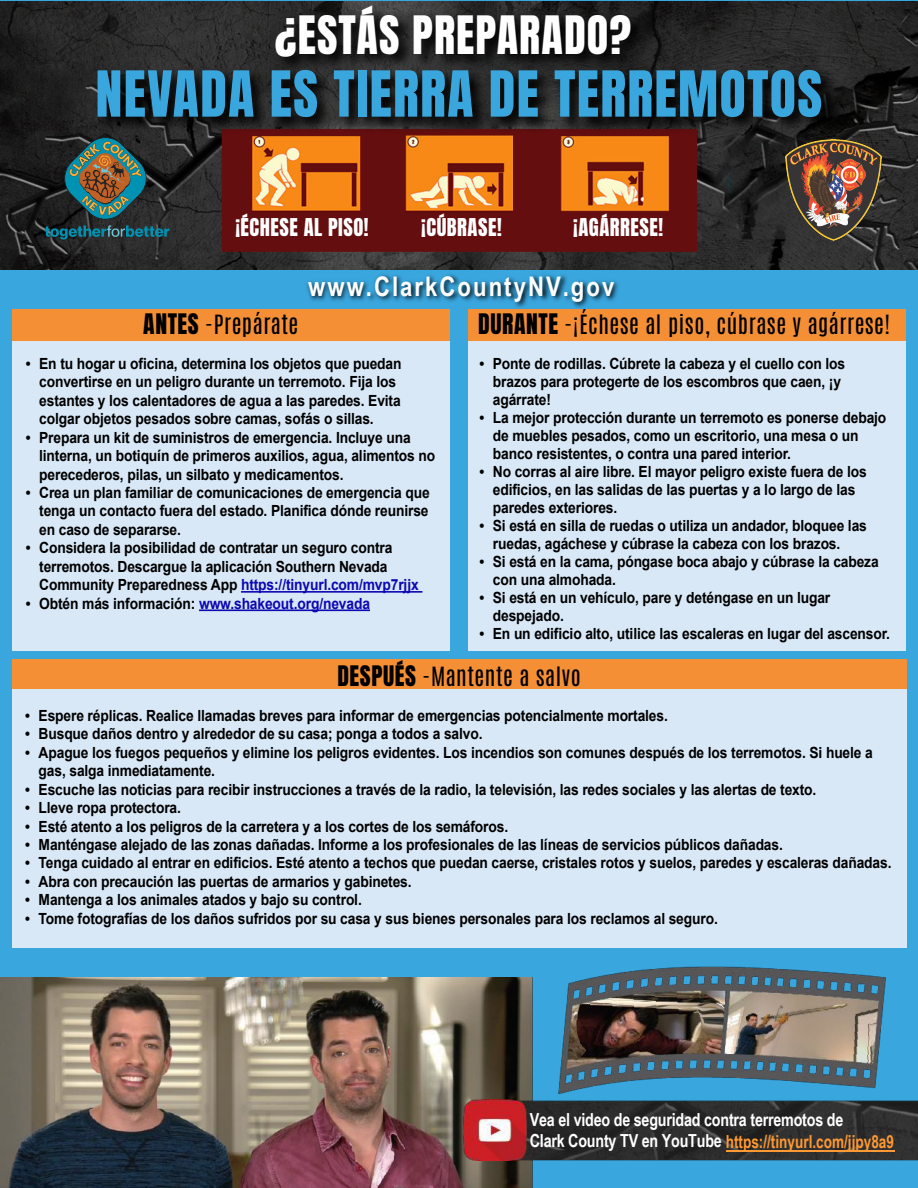
<style>
.page{position:relative;width:918px;height:1188px;background:#3aa6de}
.page>*{position:absolute;margin:0;border:0;box-sizing:border-box;transform-origin:0 0}
.t1{font:53.85px "Anton";letter-spacing:.025em;color:#3aa6de}
.t2{font:44.1px "Anton";letter-spacing:.025em;color:#fff}
.t3{font:700 27px "Arial Narrow";letter-spacing:.075em;color:#fdfdfd}
.t4{font:22.5px "Antonio";letter-spacing:.025em;color:#000}
.t5{font:20.55px "Anton";letter-spacing:.025em;color:#fff}
.t6{font:700 18px/21.8px "Arial Narrow";letter-spacing:-.01em;color:#fff}
.t7{font:700 15.3px/18.5px "Arial";letter-spacing:-.01em;color:#000;scale:.9 1}
.t8{font:700 15.3px "Arial";letter-spacing:-.01em;color:#0c08b2;scale:.9 1}
.s1{font-family:"Anton";font-size:23.55px}
.s2{color:#0c08b2}
.s3{color:#000}
.s4{color:#f93}
</style>
<div class="page">
<div style="left:12px;top:669px;width:895px;height:278px;background:#d8e8f7"></div>
<div style="left:12px;top:660px;width:895px;height:29px;background:#f58f35"></div>
<div style="left:12px;top:309px;width:438px;height:341px;background:#d8e8f7"></div>
<div style="left:12px;top:309px;width:438px;height:32px;background:#f58f35"></div>
<img style="left:0;top:977px;width:532px;height:211px">
<img style="left:463px;top:1100px;width:455px;height:60px">
<img style="left:529px;top:966px;width:357px;height:128px">
<img style="left:0;top:2px;width:918px;height:267px">
<svg style="left:45px;top:135px;width:124px;height:104px;background:#374843"></svg>
<img style="left:785px;top:140px;width:97px;height:100px">
<img style="left:268px;top:1px;width:396px;height:59px">
<img style="left:88px;top:60px;width:756px;height:96px">
<div style="left:468px;top:309px;width:438px;height:341px;background:#d8e8f7"></div>
<div style="left:468px;top:309px;width:438px;height:32px;background:#f58f35"></div>
<hr style="left:726px;top:1151px;width:169px;height:1px;background:#f93">
<hr style="left:241px;top:591px;width:181px;height:2px;background:#0c08b2">
<hr style="left:199px;top:609px;width:171px;height:2px;background:#0c08b2">
<img style="left:303px;top:268px;width:322px;height:40px">
<h2 class="t2" style="left:275px;top:13px;width:358px">¿ESTÁS PREPARADO?</h2>
<h1 class="t1" style="left:95px;top:67px;width:728px">NEVADA ES TIERRA DE TERREMOTOS</h1>
<h3 class="t5" style="left:235px;top:217px;width:135px">¡ÉCHESE AL PISO!</h3>
<h3 class="t5" style="left:421px;top:217px;width:82px">¡CÚBRASE!</h3>
<h3 class="t5" style="left:573px;top:217px;width:91px">¡AGÁRRESE!</h3>
<h3 class="t3" style="left:308px;top:266px;width:308px">www.ClarkCountyNV.gov</h3>
<h3 class="t4" style="left:143px;top:309px;width:156px"><span class="s1">ANTES</span> -Prepárate</h3>
<p class="t7" style="left:39px;top:354px;width:404px;text-indent:-14px">• En tu hogar u oficina, determina los objetos que puedan convertirse en un peligro durante un terremoto. Fija los estantes y los calentadores de agua a las paredes. Evita colgar objetos pesados sobre camas, sofás o sillas.</p>
<p class="t7" style="left:39px;top:428px;width:442px;text-indent:-14px">• Prepara un kit de suministros de emergencia. Incluye una linterna, un botiquín de primeros auxilios, agua, alimentos no perecederos, pilas, un silbato y medicamentos.</p>
<p class="t7" style="left:39px;top:484px;width:436px;text-align:justify;text-indent:-14px">• Crea un plan familiar de comunicaciones de emergencia que tenga un contacto fuera del estado. Planifica dónde reunirse en caso de separarse.</p>
<p class="t7" style="left:39px;top:539px;width:423px;text-indent:-14px">• Considera la posibilidad de contratar un seguro contra terremotos. Descargue la aplicación Southern Nevada<br>Community Preparedness App <span class="s2">https://tinyurl.com/mvp7rjjx</span></p>
<p class="t8" style="left:26px;top:593px;width:384px"><span class="s3">• Obtén más información:</span> www.shakeout.org/nevada</p>
<h3 class="t4" style="left:478px;top:309px;width:414px"><span class="s1">DURANTE</span> -¡Échese al piso, cúbrase y agárrese!</h3>
<p class="t7" style="left:493px;top:355px;width:393px;line-height:18px;text-indent:-14px">• Ponte de rodillas. Cúbrete la cabeza y el cuello con los brazos para protegerte de los escombros que caen, ¡y agárrate!</p>
<p class="t7" style="left:493px;top:409px;width:439px;line-height:18px;text-indent:-14px">• La mejor protección durante un terremoto es ponerse debajo de muebles pesados, como un escritorio, una mesa o un banco resistentes, o contra una pared interior.</p>
<p class="t7" style="left:493px;top:463px;width:417px;line-height:18px;text-indent:-14px">• No corras al aire libre. El mayor peligro existe fuera de los edificios, en las salidas de las puertas y a lo largo de las paredes exteriores.</p>
<p class="t7" style="left:493px;top:517px;width:417px;line-height:18px;text-indent:-14px">• Si está en silla de ruedas o utiliza un andador, bloquee las ruedas, agáchese y cúbrase la cabeza con los brazos.</p>
<p class="t7" style="left:493px;top:553px;width:430px;line-height:18px;text-indent:-14px">• Si está en la cama, póngase boca abajo y cúbrase la cabeza con una almohada.</p>
<p class="t7" style="left:493px;top:589px;width:376px;line-height:18px;text-indent:-14px">• Si está en un vehículo, pare y deténgase en un lugar despejado.</p>
<p class="t7" style="left:479px;top:624px;width:458px">• En un edificio alto, utilice las escaleras en lugar del ascensor.</p>
<h3 class="t4" style="left:337px;top:661px;width:245px"><span class="s1">DESPUÉS</span> -Mantente a salvo</h3>
<p class="t7" style="left:25px;top:706px;width:716px">• Espere réplicas. Realice llamadas breves para informar de emergencias potencialmente mortales.</p>
<p class="t7" style="left:25px;top:725px;width:510px">• Busque daños dentro y alrededor de su casa; ponga a todos a salvo.</p>
<p class="t7" style="left:39px;top:743px;width:928px;text-indent:-14px">• Apague los fuegos pequeños y elimine los peligros evidentes. Los incendios son comunes después de los terremotos. Si huele a gas, salga inmediatamente.</p>
<p class="t7" style="left:25px;top:780px;width:881px">• Escuche las noticias para recibir instrucciones a través de la radio, la televisión, las redes sociales y las alertas de texto.</p>
<p class="t7" style="left:25px;top:799px;width:175px">• Lleve ropa protectora.</p>
<p class="t7" style="left:25px;top:817px;width:538px">• Esté atento a los peligros de la carretera y a los cortes de los semáforos.</p>
<p class="t7" style="left:25px;top:836px;width:844px">• Manténgase alejado de las zonas dañadas. Informe a los profesionales de las líneas de servicios públicos dañadas.</p>
<p class="t7" style="left:25px;top:854px;width:964px">• Tenga cuidado al entrar en edificios. Esté atento a techos que puedan caerse, cristales rotos y suelos, paredes y escaleras dañadas.</p>
<p class="t7" style="left:25px;top:872px;width:431px">• Abra con precaución las puertas de armarios y gabinetes.</p>
<p class="t7" style="left:25px;top:891px;width:376px">• Mantenga a los animales atados y bajo su control.</p>
<p class="t7" style="left:25px;top:909px;width:771px">• Tome fotografías de los daños sufridos por su casa y sus bienes personales para los reclamos al seguro.</p>
<p class="t6" style="left:530px;top:1108px;width:366px">Vea el video de seguridad contra terremotos de<br>Clark County TV en YouTube <span class="s4">https://tinyurl.com/jjpy8a9</span></p>
</div>
